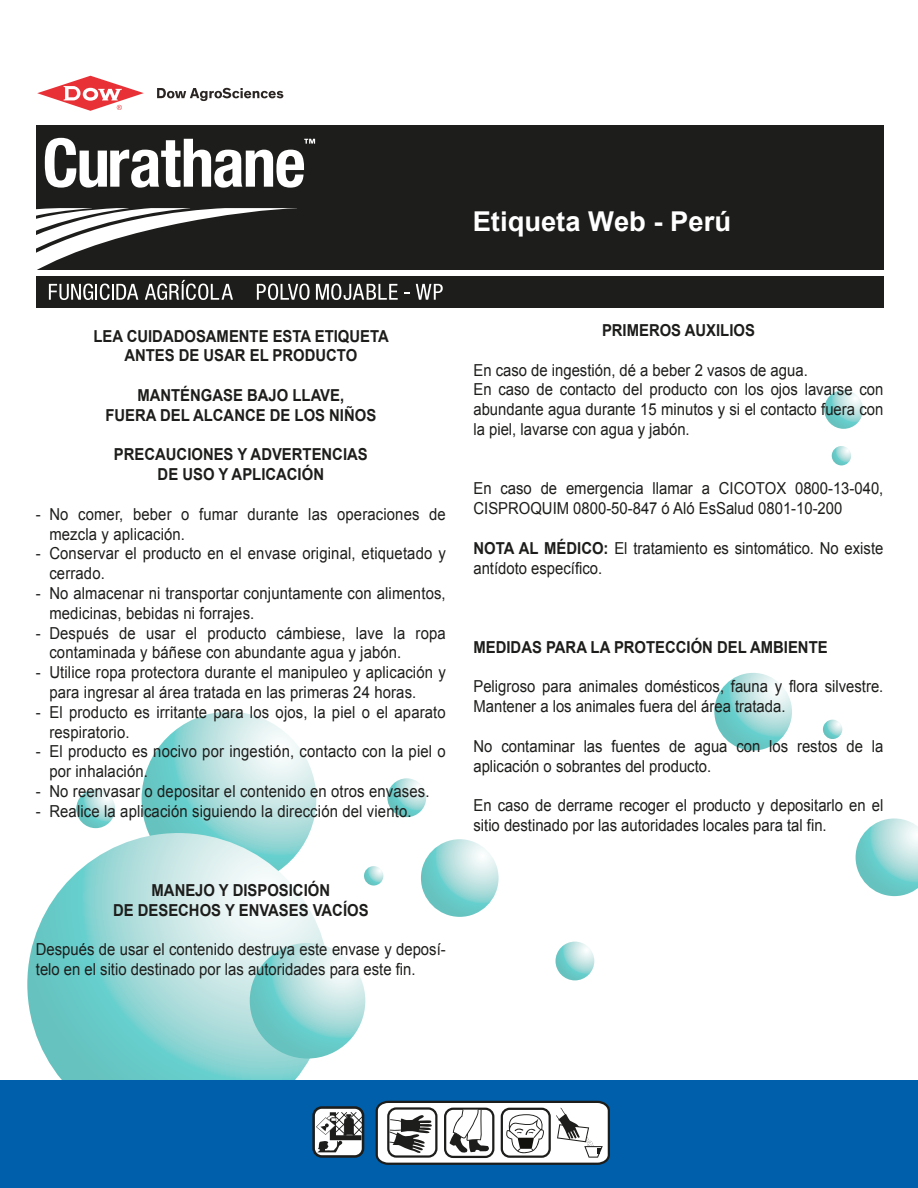
<style>
.page{position:relative;width:918px;height:1188px;background:#fff}
.page>*{position:absolute;margin:0;border:0;box-sizing:border-box;transform-origin:0 0}
.t1{font:700 27.3px "Arial";color:#fff}
.t2{font:16.5px/19.8px "Arial";color:#1d1d1b;scale:.9 1}
.t3{font:700 16.5px/19.8px "Arial";color:#1d1d1b;text-align:center;scale:.9 1}
.s1{font-weight:700}
</style>
<div class="page">
<svg style="left:142px;top:712px;width:174px;height:174px;background:#aadedc"></svg>
<svg style="left:27px;top:833px;width:303px;height:302px;background:#a2dbda"></svg>
<svg style="left:250px;top:943px;width:115px;height:116px;background:#9edad8"></svg>
<svg style="left:421px;top:839px;width:78px;height:78px;background:#9fdad8"></svg>
<svg style="left:714px;top:673px;width:78px;height:78px;background:#9fdad8"></svg>
<svg style="left:856px;top:818px;width:62px;height:78px"></svg>
<svg style="left:387px;top:778px;width:39px;height:39px"></svg>
<svg style="left:556px;top:942px;width:38px;height:38px"></svg>
<svg style="left:76px;top:789px;width:39px;height:39px"></svg>
<svg style="left:824px;top:390px;width:39px;height:39px"></svg>
<svg style="left:832px;top:446px;width:19px;height:19px"></svg>
<svg style="left:823px;top:720px;width:19px;height:19px"></svg>
<svg style="left:364px;top:866px;width:19px;height:20px"></svg>
<div style="left:0;top:1081px;width:918px;height:107px;background:#005faa"></div>
<svg style="left:314px;top:1108px;width:49px;height:48px"></svg>
<div style="left:312px;top:1106px;width:52px;height:52px;border:3px solid #1d1d1b;border-radius:8px"></div>
<svg style="left:316px;top:1112px;width:47px;height:40px;background:#a3a3a2"></svg>
<svg style="left:375px;top:1100px;width:235px;height:65px;background:#b7babb"></svg>
<div style="left:36px;top:125px;width:848px;height:182px;background:#1d1d1b"></div>
<div style="left:35px;top:270px;width:852px;height:6px;background:#fff"></div>
<svg style="left:157px;top:88px;width:126px;height:13px"></svg>
<svg style="left:37px;top:76px;width:107px;height:35px"></svg>
<svg style="left:36px;top:208px;width:274px;height:92px"></svg>
<svg style="left:316px;top:284px;width:82px;height:16px"></svg>
<svg style="left:416px;top:284px;width:27px;height:16px"></svg>
<svg style="left:45px;top:138px;width:270px;height:50px"></svg>
<h1 class="t1" style="left:473px;top:203px;width:260px">Etiqueta Web - Perú</h1>
<p class="t3" style="left:93px;top:326px;width:330px">LEA CUIDADOSAMENTE ESTA ETIQUETA<br>ANTES DE USAR EL PRODUCTO</p>
<p class="t3" style="left:105px;top:386px;width:302px">MANTÉNGASE BAJO LLAVE,<br>FUERA DEL ALCANCE DE LOS NIÑOS</p>
<p class="t3" style="left:114px;top:445px;width:284px">PRECAUCIONES Y ADVERTENCIAS<br>DE USO Y APLICACIÓN</p>
<p class="t2" style="left:49px;top:504px;width:442px;text-indent:-13px">- No comer, beber o fumar durante las operaciones de mezcla y aplicación.</p>
<p class="t2" style="left:49px;top:544px;width:442px;text-indent:-13px">- Conservar el producto en el envase original, etiquetado y cerrado.</p>
<p class="t2" style="left:49px;top:583px;width:442px;text-indent:-13px">- No almacenar ni transportar conjuntamente con alimentos, medicinas, bebidas ni forrajes.</p>
<p class="t2" style="left:49px;top:623px;width:442px;text-indent:-13px">- Después de usar el producto cámbiese, lave la ropa contaminada y báñese con abundante agua y jabón.</p>
<p class="t2" style="left:49px;top:663px;width:442px;text-indent:-13px">- Utilice ropa protectora durante el manipuleo y aplicación y para ingresar al área tratada en las primeras 24 horas.</p>
<p class="t2" style="left:49px;top:702px;width:442px;text-indent:-13px">- El producto es irritante para los ojos, la piel o el aparato respiratorio.</p>
<p class="t2" style="left:49px;top:742px;width:442px;text-indent:-13px">- El producto es nocivo por ingestión, contacto con la piel o por inhalación.</p>
<p class="t2" style="left:36px;top:781px;width:439px">- No reenvasar o depositar el contenido en otros envases.</p>
<p class="t2" style="left:36px;top:801px;width:419px">- Realice la aplicación siguiendo la dirección del viento.</p>
<p class="t3" style="left:113px;top:881px;width:285px">MANEJO Y DISPOSICIÓN<br>DE DESECHOS Y ENVASES VACÍOS</p>
<p class="t2" style="left:36px;top:940px;width:457px">Después de usar el contenido destruya este envase y deposí&shy;telo en el sitio destinado por las autoridades para este fin.</p>
<p class="t3" style="left:602px;top:321px;width:171px">PRIMEROS AUXILIOS</p>
<p class="t2" style="left:473px;top:360px;width:457px">En caso de ingestión, dé a beber 2 vasos de agua.<br>En caso de contacto del producto con los ojos lavarse con abundante agua durante 15 minutos y si el contacto fuera con la piel, lavarse con agua y jabón.</p>
<p class="t2" style="left:473px;top:479px;width:457px">En caso de emergencia llamar a CICOTOX 0800-13-040,<br>CISPROQUIM 0800-50-847 ó Aló EsSalud 0801-10-200</p>
<p class="t2" style="left:473px;top:538px;width:457px"><span class="s1">NOTA AL MÉDICO:</span> El tratamiento es sintomático. No existe antídoto específico.</p>
<p class="t3" style="left:473px;top:638px;width:395px">MEDIDAS PARA LA PROTECCIÓN DEL AMBIENTE</p>
<p class="t2" style="left:473px;top:677px;width:457px">Peligroso para animales domésticos, fauna y flora silvestre.<br>Mantener a los animales fuera del área tratada.</p>
<p class="t2" style="left:473px;top:736px;width:457px">No contaminar las fuentes de agua con los restos de la aplicación o sobrantes del producto.</p>
<p class="t2" style="left:473px;top:796px;width:457px">En caso de derrame recoger el producto y depositarlo en el sitio destinado por las autoridades locales para tal fin.</p>
</div>
